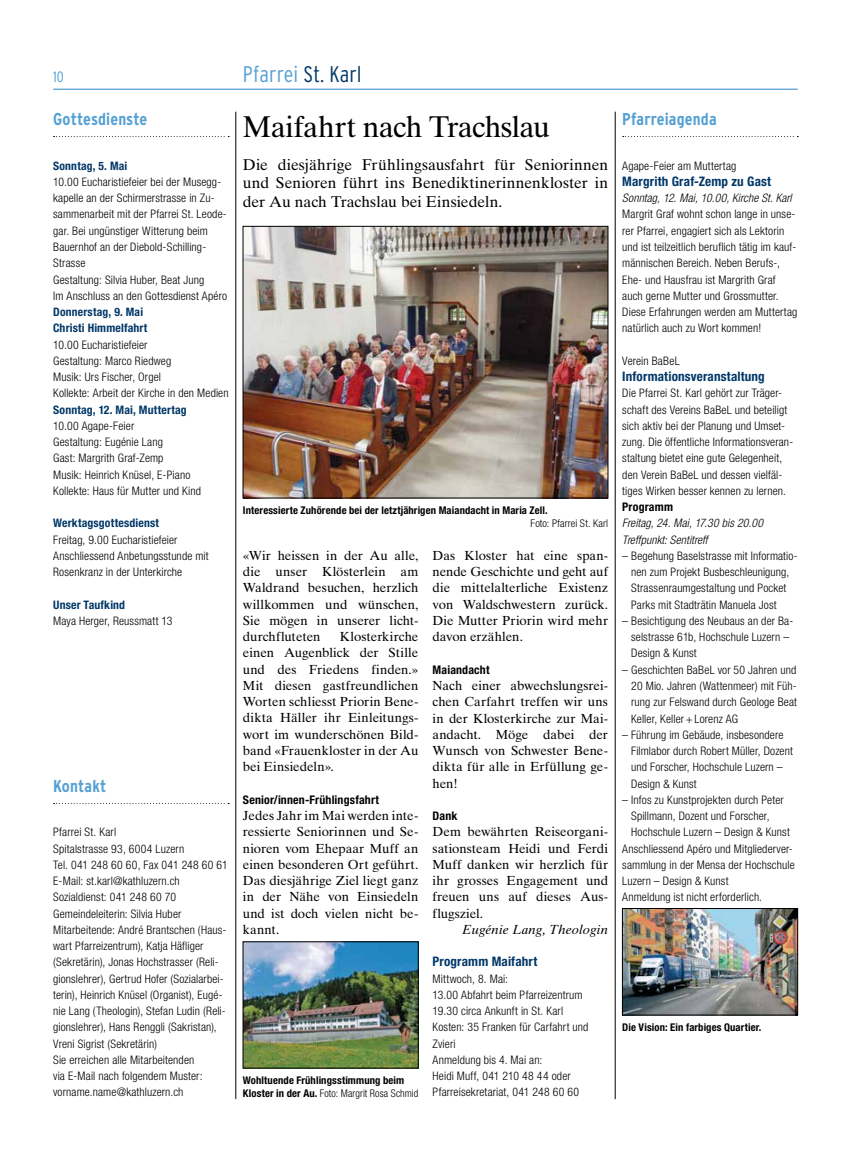
<style>
.page{position:relative;width:851px;height:1170px;background:#fff}
.page>*{position:absolute;margin:0;border:0;box-sizing:border-box;transform-origin:0 0}
.t1{font:30px "Times Ten LT Std";letter-spacing:-.025em;color:#000}
.t2{font:300 condensed 22.5px "Interstate";letter-spacing:.01em;color:#56a0d3}
.t3{font:700 condensed 17.12px "Interstate";letter-spacing:.005em;color:#56a0d3}
.t4{font:15.62px/18.8px "Times Ten LT Std";letter-spacing:-.005em;color:#000;text-align:justify}
.t5{font:300 condensed 15px "Interstate";color:#56a0d3}
.t6{font:13.12px/16.2px "Times Ten LT Std";color:#000;text-align:justify}
.t7{font:700 condensed 13.12px "Helvetica Neue LT Std";letter-spacing:.01em;color:#003768}
.t8{font:italic 13.12px "Times Ten LT Std";letter-spacing:.015em;color:#000}
.t9{font:700 condensed 11.88px "Helvetica Neue LT Std";letter-spacing:.015em;color:#000}
.t10{font:300 condensed 11.75px/16.2px "Helvetica Neue LT Std";letter-spacing:.01em;color:#000}
.t11{font:italic 300 condensed 11.75px/16.2px "Helvetica Neue LT Std";letter-spacing:.005em;color:#000}
.t12{font:700 condensed 11.75px "Helvetica Neue LT Std";letter-spacing:.015em;color:#003768}
.t13{font:700 condensed 11.62px "Helvetica Neue LT Std";letter-spacing:.015em;color:#003768}
.t14{font:700 condensed 10.62px/12.8px "Helvetica Neue LT Std";letter-spacing:.01em;color:#000}
.t15{font:300 condensed 10.62px "Helvetica Neue LT Std";letter-spacing:.01em;color:#000}
.s1{color:#003768}
.s2{font-weight:300}
</style>
<div class="page">
<svg style="left:622px;top:136px;width:176px;height:1px"></svg>
<hr style="left:53px;top:89px;width:744px;height:1px;background:#56a0d3">
<svg style="left:54px;top:136px;width:175px;height:1px"></svg>
<hr style="left:235px;top:112px;width:1px;height:986px;background:#000">
<hr style="left:615px;top:112px;width:1px;height:986px;background:#000">
<svg style="left:54px;top:803px;width:175px;height:1px"></svg>
<img style="left:245px;top:228px;width:361px;height:268px">
<div style="left:243px;top:226px;width:365px;height:272px;border:1px solid #000"></div>
<img style="left:245px;top:943px;width:171px;height:123px">
<img style="left:624px;top:910px;width:171px;height:103px">
<div style="left:622px;top:908px;width:175px;height:107px;border:1px solid #000"></div>
<p class="t5" style="left:53px;top:68px;width:12px">10</p>
<h2 class="t2" style="left:243px;top:62px;width:120px">Pfarrei <span class="s1">St. Karl</span></h2>
<h3 class="t3" style="left:53px;top:110px;width:96px">Gottesdienste</h3>
<p class="t13" style="left:53px;top:158px;width:76px">Sonntag, 5. Mai</p>
<p class="t10" style="left:53px;top:173px;width:175px">10.00 Eucharistiefeier bei der Musegg&shy;kapelle an der Schirmerstrasse in Zu&shy;sammenarbeit mit der Pfarrei St. Leode&shy;gar. Bei ungünstiger Witterung beim Bauernhof an der Diebold-Schilling-Strasse<br>Gestaltung: Silvia Huber, Beat Jung<br>Im Anschluss an den Gottesdienst Apéro</p>
<p class="t13" style="left:53px;top:305px;width:91px">Donnerstag, 9. Mai</p>
<p class="t12" style="left:53px;top:321px;width:96px">Christi Himmelfahrt</p>
<p class="t10" style="left:53px;top:336px;width:177px">10.00 Eucharistiefeier<br>Gestaltung: Marco Riedweg<br>Musik: Urs Fischer, Orgel<br>Kollekte: Arbeit der Kirche in den Medien</p>
<p class="t12" style="left:53px;top:402px;width:135px">Sonntag, 12. Mai, Muttertag</p>
<p class="t10" style="left:53px;top:417px;width:149px">10.00 Agape-Feier<br>Gestaltung: Eugénie Lang<br>Gast: Margrith Graf-Zemp<br>Musik: Heinrich Knüsel, E-Piano<br>Kollekte: Haus für Mutter und Kind</p>
<p class="t12" style="left:53px;top:516px;width:107px">Werktagsgottesdienst</p>
<p class="t10" style="left:53px;top:531px;width:157px">Freitag, 9.00 Eucharistiefeier<br>Anschliessend Anbetungsstunde mit<br>Rosenkranz in der Unterkirche</p>
<p class="t12" style="left:53px;top:597px;width:73px">Unser Taufkind</p>
<p class="t10" style="left:53px;top:612px;width:121px">Maya Herger, Reussmatt 13</p>
<h1 class="t1" style="left:243px;top:109px;width:308px">Maifahrt nach Trachslau</h1>
<h3 class="t4" style="left:243px;top:155px;width:367px">Die diesjährige Frühlingsausfahrt für Seniorinnen und Senioren führt ins Benediktinerinnenkloster in der Au nach Trachslau bei Einsiedeln.</h3>
<p class="t14" style="left:243px;top:504px;width:306px">Interessierte Zuhörende bei der letztjährigen Maiandacht in Maria Zell.</p>
<p class="t15" style="left:530px;top:517px;width:79px">Foto: Pfarrei St. Karl</p>
<p class="t6" style="left:432px;top:547px;width:177px">Das Kloster hat eine span&shy;nende Geschichte und geht auf die mittelalterliche Existenz von Waldschwestern zurück.<br>Die Mutter Priorin wird mehr davon erzählen.</p>
<p class="t9" style="left:432px;top:662px;width:58px">Maiandacht</p>
<p class="t6" style="left:432px;top:677px;width:177px">Nach einer abwechslungsrei&shy;chen Carfahrt treffen wir uns in der Klosterkirche zur Mai&shy;andacht. Möge dabei der Wunsch von Schwester Bene&shy;dikta für alle in Erfüllung ge&shy;hen!</p>
<p class="t9" style="left:432px;top:808px;width:26px">Dank</p>
<p class="t6" style="left:432px;top:823px;width:177px">Dem bewährten Reiseorgani&shy;sationsteam Heidi und Ferdi Muff danken wir herzlich für ihr grosses Engagement und freuen uns auf dieses Aus&shy;flugsziel.</p>
<p class="t8" style="left:462px;top:921px;width:148px">Eugénie Lang, Theologin</p>
<p class="t7" style="left:432px;top:953px;width:106px">Programm Maifahrt</p>
<p class="t10" style="left:432px;top:970px;width:157px">Mittwoch, 8. Mai:<br>13.00 Abfahrt beim Pfarreizentrum<br>19.30 circa Ankunft in St. Karl<br>Kosten: 35 Franken für Carfahrt und<br>Zvieri<br>Anmeldung bis 4. Mai an:<br>Heidi Muff, 041 210 48 44 oder<br>Pfarreisekretariat, 041 248 60 60</p>
<p class="t6" style="left:243px;top:547px;width:177px">«Wir heissen in der Au alle, die unser Klösterlein am Waldrand besuchen, herzlich willkommen und wünschen, Sie mögen in unserer licht&shy;durchfluteten</p>
<p class="t6" style="left:243px;top:628px;width:177px;text-indent:97px">Klosterkirche einen Augenblick der Stille und des Friedens finden.» Mit diesen gastfreundlichen Worten schliesst Priorin Bene&shy;dikta Häller ihr Einleitungs&shy;wort im wunderschönen Bild&shy;band «Frauenkloster in der Au bei Einsiedeln».</p>
<p class="t9" style="left:243px;top:792px;width:138px">Senior/innen-Frühlingsfahrt</p>
<p class="t6" style="left:243px;top:807px;width:177px">Jedes Jahr im Mai werden inte&shy;ressierte Seniorinnen und Se&shy;nioren vom Ehepaar Muff an einen besonderen Ort geführt.<br>Das diesjährige Ziel liegt ganz in der Nähe von Einsiedeln und ist doch vielen nicht be&shy;kannt.</p>
<h3 class="t3" style="left:53px;top:776px;width:55px">Kontakt</h3>
<p class="t10" style="left:53px;top:823px;width:176px">Pfarrei St. Karl<br>Spitalstrasse 93, 6004 Luzern<br>Tel. 041 248 60 60, Fax 041 248 60 61<br>E-Mail: st.karl@kathluzern.ch Sozialdienst: 041 248 60 70<br>Gemeindeleiterin: Silvia Huber Mitarbeitende: André Brantschen (Haus&shy;wart Pfarreizentrum), Katja Häfliger (Sekretärin), Jonas Hochstrasser (Reli&shy;gionslehrer), Gertrud Hofer (Sozialarbei&shy;terin), Heinrich Knüsel (Organist), Eugé&shy;nie Lang (Theologin), Stefan Ludin (Reli&shy;gionslehrer), Hans Renggli (Sakristan), Vreni Sigrist (Sekretärin)<br>Sie erreichen alle Mitarbeitenden<br>via E-Mail nach folgendem Muster: vorname.name@kathluzern.ch</p>
<p class="t14" style="left:243px;top:1073px;width:177px">Wohltuende Frühlingsstimmung beim<br>Kloster in der Au. <span class="s2">Foto: Margrit Rosa Schmid</span></p>
<h3 class="t3" style="left:622px;top:110px;width:96px">Pfarreiagenda</h3>
<p class="t10" style="left:622px;top:157px;width:116px">Agape-Feier am Muttertag</p>
<p class="t7" style="left:622px;top:173px;width:150px">Margrith Graf-Zemp zu Gast</p>
<p class="t11" style="left:622px;top:190px;width:171px">Sonntag, 12. Mai, 10.00, Kirche St. Karl</p>
<p class="t10" style="left:622px;top:206px;width:176px">Margrit Graf wohnt schon lange in unse&shy;rer Pfarrei, engagiert sich als Lektorin und ist teilzeitlich beruflich tätig im kauf&shy;männischen Bereich. Neben Berufs-, Ehe- und Hausfrau ist Margrith Graf auch gerne Mutter und Grossmutter.<br>Diese Erfahrungen werden am Muttertag natürlich auch zu Wort kommen!</p>
<p class="t10" style="left:622px;top:352px;width:59px">Verein BaBeL</p>
<p class="t7" style="left:622px;top:368px;width:144px">Informationsveranstaltung</p>
<p class="t10" style="left:622px;top:385px;width:172px">Die Pfarrei St. Karl gehört zur Träger&shy;schaft des Vereins BaBeL und beteiligt sich aktiv bei der Planung und Umset&shy;zung. Die öffentliche Informationsveran&shy;staltung bietet eine gute Gelegenheit, den Verein BaBeL und dessen vielfäl&shy;tiges Wirken besser kennen zu lernen.</p>
<p class="t9" style="left:622px;top:499px;width:52px">Programm</p>
<p class="t11" style="left:622px;top:515px;width:142px">Freitag, 24. Mai, 17.30 bis 20.00<br>Treffpunkt: Sentitreff</p>
<p class="t10" style="left:631px;top:547px;width:168px;text-indent:-9px">– Begehung Baselstrasse mit Informatio&shy;nen zum Projekt Busbeschleunigung, Strassenraumgestaltung und Pocket Parks mit Stadträtin Manuela Jost</p>
<p class="t10" style="left:631px;top:612px;width:164px;text-indent:-9px">– Besichtigung des Neubaus an der Ba&shy;selstrasse 61b, Hochschule Luzern –<br>Design &amp; Kunst</p>
<p class="t10" style="left:631px;top:661px;width:167px;text-align:justify;text-indent:-9px">– Geschichten BaBeL vor 50 Jahren und 20 Mio. Jahren (Wattenmeer) mit Füh&shy;rung zur Felswand durch Geologe Beat Keller, Keller+Lorenz AG</p>
<p class="t10" style="left:631px;top:726px;width:163px;text-indent:-9px">– Führung im Gebäude, insbesondere<br>Filmlabor durch Robert Müller, Dozent und Forscher, Hochschule Luzern –<br>Design &amp; Kunst</p>
<p class="t10" style="left:622px;top:791px;width:163px">– Infos zu Kunstprojekten durch Peter</p>
<p class="t10" style="left:631px;top:807px;width:140px">Spillmann, Dozent und Forscher,</p>
<p class="t10" style="left:631px;top:823px;width:160px">Hochschule Luzern – Design &amp; Kunst</p>
<p class="t10" style="left:622px;top:840px;width:172px">Anschliessend Apéro und Mitgliederver-</p>
<p class="t10" style="left:622px;top:856px;width:174px">sammlung in der Mensa der Hochschule</p>
<p class="t10" style="left:622px;top:872px;width:108px">Luzern – Design &amp; Kunst</p>
<p class="t10" style="left:622px;top:888px;width:141px">Anmeldung ist nicht erforderlich.</p>
<p class="t14" style="left:622px;top:1021px;width:141px">Die Vision: Ein farbiges Quartier.</p>
</div>
